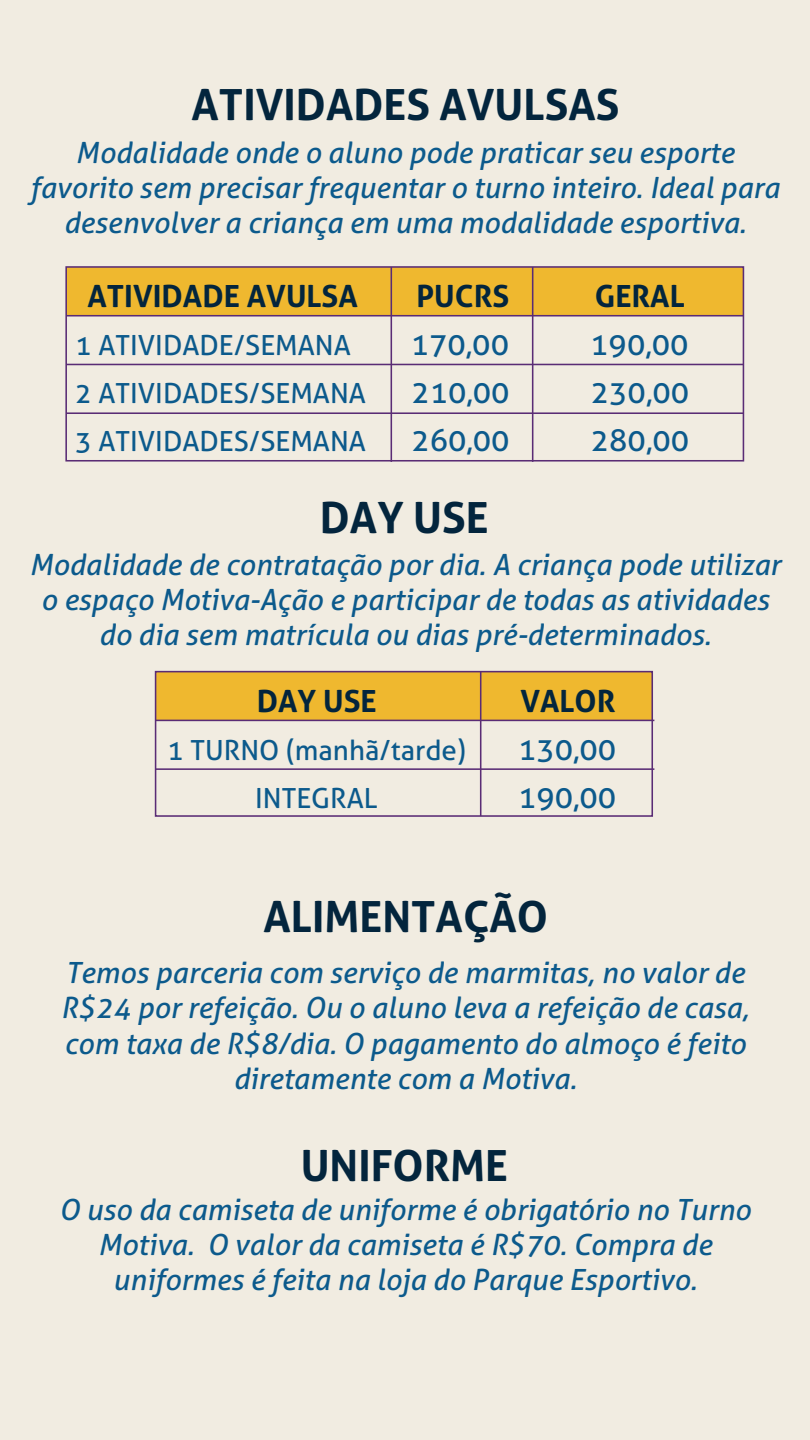
<style>
.page{position:relative;width:810px;height:1440px;background:#f1ece1}
.page>*{position:absolute;margin:0;border:0;box-sizing:border-box;transform-origin:0 0}
.t1{font:700 43.05px "Aller";color:#03253d}
.t2{font:30.6px/48px "Aller";color:#0c5a8c;text-align:justify}
.t3{font:700 30.6px "Aller";color:#03253d}
.t4{font:italic 29.25px/35.1px "Aller";color:#0c5a8c;text-align:center}
.t5{font:27.75px/48px "Aller";color:#0c5a8c}
</style>
<div class="page">
<div style="left:67px;top:267px;width:677px;height:49px;background:#efb82f"></div>
<div style="left:65px;top:266px;width:679px;height:196px;border:2px solid #5a2c75"></div>
<hr style="left:66px;top:412px;width:677px;height:2px;background:#5a2c75">
<hr style="left:66px;top:364px;width:677px;height:1px;background:#5a2c75">
<hr style="left:66px;top:315px;width:677px;height:2px;background:#5a2c75">
<hr style="left:532px;top:267px;width:1px;height:195px;background:#5a2c75">
<hr style="left:391px;top:267px;width:1px;height:195px;background:#5a2c75">
<div style="left:156px;top:672px;width:496px;height:48px;background:#efb82f"></div>
<div style="left:155px;top:671px;width:498px;height:146px;border:2px solid #5a2c75"></div>
<hr style="left:156px;top:768px;width:498px;height:2px;background:#5a2c75">
<hr style="left:156px;top:720px;width:498px;height:1px;background:#5a2c75">
<hr style="left:480px;top:672px;width:1px;height:144px;background:#5a2c75">
<h1 class="t1" style="left:192px;top:78px;width:429px">ATIVIDADES AVULSAS</h1>
<p class="t4" style="left:30px;top:135px;width:751px">Modalidade onde o aluno pode praticar seu esporte favorito sem precisar frequentar o turno inteiro. Ideal para desenvolver a criança em uma modalidade esportiva.</p>
<p class="t3" style="left:87px;top:277px;width:272px">ATIVIDADE AVULSA</p>
<p class="t5" style="left:75px;top:321px;width:292px">1 ATIVIDADE/SEMANA<br>2 ATIVIDADES/SEMANA<br>3 ATIVIDADES/SEMANA</p>
<p class="t3" style="left:416px;top:277px;width:94px">PUCRS</p>
<p class="t2" style="left:411px;top:320px;width:100px">170,00<br>210,00<br>260,00</p>
<h1 class="t1" style="left:320px;top:492px;width:170px">DAY USE</h1>
<p class="t3" style="left:595px;top:277px;width:91px">GERAL</p>
<p class="t2" style="left:590px;top:320px;width:100px">190,00<br>230,00<br>280,00</p>
<p class="t4" style="left:29px;top:547px;width:753px">Modalidade de contratação por dia. A criança pode utilizar o espaço Motiva-Ação e participar de todas as atividades do dia sem matrícula ou dias pré-determinados.</p>
<p class="t3" style="left:520px;top:682px;width:97px">VALOR</p>
<p class="t3" style="left:257px;top:682px;width:122px">DAY USE</p>
<p class="t5" style="left:167px;top:726px;width:300px;text-align:center">1 TURNO (manhã/tarde)<br>INTEGRAL</p>
<p class="t2" style="left:518px;top:725px;width:100px">130,00</p>
<p class="t2" style="left:518px;top:773px;width:100px">190,00</p>
<h1 class="t1" style="left:264px;top:890px;width:286px">ALIMENTAÇÃO</h1>
<p class="t4" style="left:61px;top:955px;width:690px">Temos parceria com serviço de marmitas, no valor de R$24 por refeição. Ou o aluno leva a refeição de casa, com taxa de R$8/dia. O pagamento do almoço é feito diretamente com a Motiva.</p>
<h1 class="t1" style="left:301px;top:1139px;width:209px">UNIFORME</h1>
<p class="t4" style="left:59px;top:1192px;width:693px">O uso da camiseta de uniforme é obrigatório no Turno<br>Motiva. O valor da camiseta é R$70. Compra de uniformes é feita na loja do Parque Esportivo.</p>
</div>
